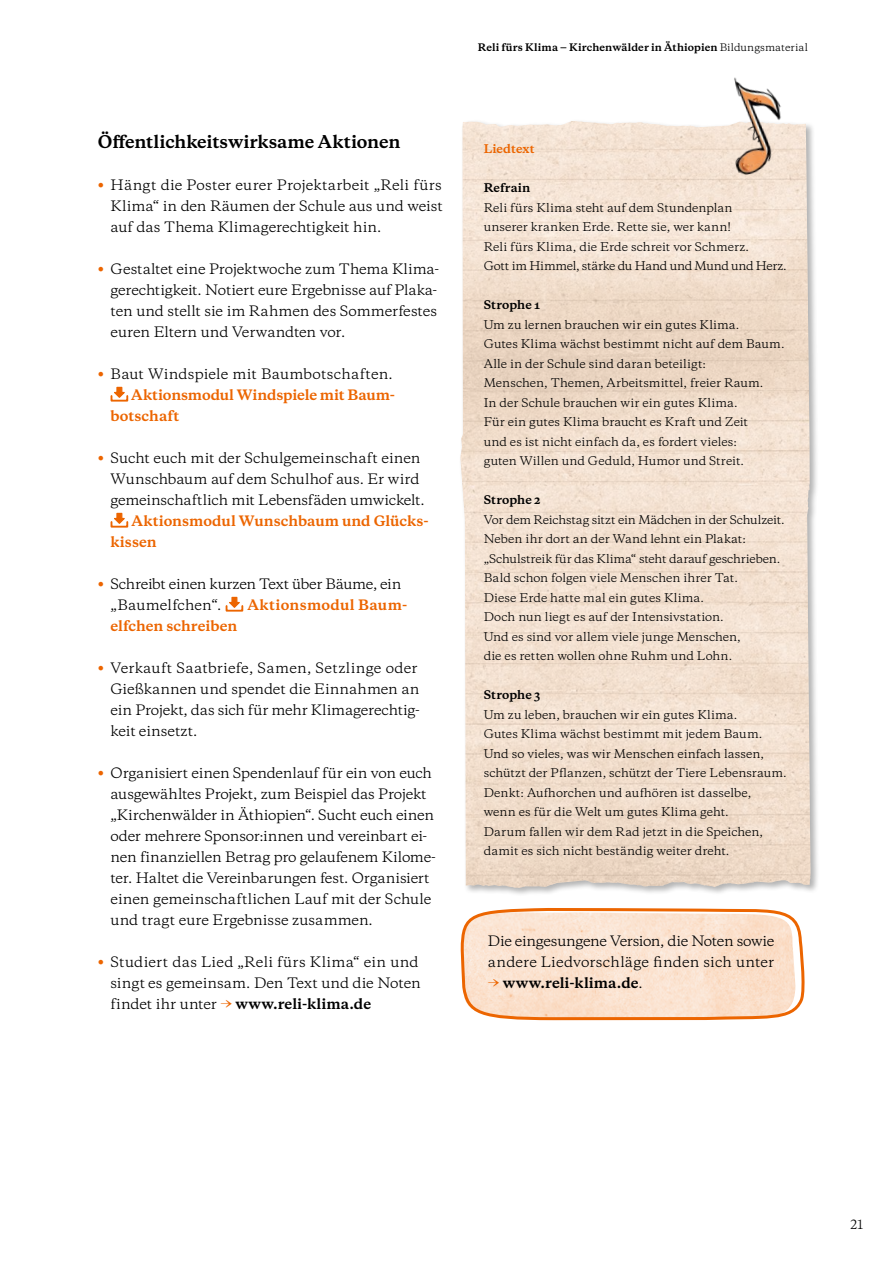
<style>
.page{position:relative;width:893px;height:1263px;background:#fff}
.page>*{position:absolute;margin:0;border:0;box-sizing:border-box;transform-origin:0 0}
.t1{font:700 16.5px "Galaxie Copernicus";letter-spacing:-.01em;color:#000}
.t2{font:13.5px/21px "Galaxie Copernicus";letter-spacing:-.005em;color:#000}
.t3{font:700 13.5px/21px "Galaxie Copernicus";color:#ec6500}
.t4{font:700 13.5px "Galaxie Copernicus";letter-spacing:.005em;color:#000}
.t5{font:700 13.5px "Galaxie Copernicus";letter-spacing:.025em;color:#ec6500}
.t6{font:12px "Galaxie Copernicus";color:#000}
.t7{font:11.25px/19.5px "Galaxie Copernicus";letter-spacing:-.005em;color:#000}
.t8{font:700 11.25px "Galaxie Copernicus";letter-spacing:.005em;color:#000}
.t9{font:700 11.25px "Galaxie Copernicus";letter-spacing:.005em;color:#ec6500}
.t10{font:700 9.75px "Galaxie Copernicus";letter-spacing:.01em;color:#000}
.s1{font-weight:800;color:#ec6500}
.s2{font-weight:700;color:#ec6500}
.s3{font-weight:700}
.s4{font-weight:400}
.s5{color:#ec6500}
</style>
<div class="page">
<svg style="left:460px;top:908px;width:345px;height:113px;background:#fadcc5"></svg>
<div style="left:459px;top:119px;width:360px;height:778px;background:#000;opacity:.3"></div>
<img style="left:460px;top:122px;width:350px;height:766px">
<div style="left:111px;top:395px;width:17px;height:7px;border:2px solid #ec6500"></div>
<svg style="left:112px;top:386px;width:14px;height:13px"></svg>
<div style="left:111px;top:521px;width:17px;height:7px;border:2px solid #ec6500"></div>
<svg style="left:112px;top:512px;width:14px;height:13px"></svg>
<div style="left:226px;top:605px;width:17px;height:7px;border:2px solid #ec6500"></div>
<svg style="left:227px;top:596px;width:14px;height:13px"></svg>
<img style="left:685px;top:77px;width:134px;height:118px">
<p class="t1" style="left:98px;top:131px;width:304px">Öffentlichkeitswirksame Aktionen</p>
<p class="t2" style="left:111px;top:175px;width:334px;text-align:justify;text-indent:-13px"><span class="s1">•</span> Hängt die Poster eurer Projektarbeit „Reli fürs Klima“ in den Räumen der Schule aus und weist auf das Thema Klimagerechtigkeit hin.</p>
<p class="t2" style="left:111px;top:259px;width:330px;text-indent:-13px"><span class="s1">•</span> Gestaltet eine Projektwoche zum Thema Klima&shy;gerechtigkeit. Notiert eure Ergebnisse auf Plaka&shy;ten und stellt sie im Rahmen des Sommerfestes euren Eltern und Verwandten vor.</p>
<p class="t2" style="left:98px;top:364px;width:297px"><span class="s1">•</span> Baut Windspiele mit Baumbotschaften.</p>
<p class="t3" style="left:131px;top:385px;width:265px">Aktionsmodul Windspiele mit Baum-</p>
<p class="t3" style="left:111px;top:406px;width:70px">botschaft</p>
<p class="t2" style="left:111px;top:448px;width:316px;text-indent:-13px"><span class="s1">•</span> Sucht euch mit der Schulgemeinschaft einen<br>Wunschbaum auf dem Schulhof aus. Er wird gemeinschaftlich mit Lebensfäden umwickelt.</p>
<p class="t3" style="left:111px;top:511px;width:320px;text-indent:21px">Aktionsmodul Wunschbaum und Glücks&shy;kissen</p>
<p class="t2" style="left:111px;top:574px;width:292px;text-indent:-13px"><span class="s1">•</span> Schreibt einen kurzen Text über Bäume, ein „Baumelfchen“.</p>
<p class="t5" style="left:247px;top:596px;width:161px">Aktionsmodul Baum-</p>
<p class="t3" style="left:111px;top:616px;width:128px">elfchen schreiben</p>
<p class="t2" style="left:111px;top:658px;width:311px;text-indent:-13px"><span class="s1">•</span> Verkauft Saatbriefe, Samen, Setzlinge oder Gießkannen und spendet die Einnahmen an ein Projekt, das sich für mehr Klimagerechtig&shy;keit einsetzt.</p>
<p class="t2" style="left:111px;top:763px;width:327px;text-indent:-13px"><span class="s1">•</span> Organisiert einen Spendenlauf für ein von euch ausgewähltes Projekt, zum Beispiel das Projekt „Kirchenwälder in Äthiopien“. Sucht euch einen oder mehrere Sponsor:innen und vereinbart ei&shy;nen finanziellen Betrag pro gelaufenem Kilome&shy;ter. Haltet die Vereinbarungen fest. Organisiert einen gemeinschaftlichen Lauf mit der Schule und tragt eure Ergebnisse zusammen.</p>
<p class="t2" style="left:111px;top:952px;width:312px;text-indent:-13px"><span class="s1">•</span> Studiert das Lied „Reli fürs Klima“ ein und singt es gemeinsam. Den Text und die Noten findet ihr unter <span class="s2">→</span> <span class="s3">www.reli-klima.de</span></p>
<p class="t10" style="left:478px;top:41px;width:332px">Reli fürs Klima ‒ Kirchenwälder in Äthiopien <span class="s4">Bildungsmaterial</span></p>
<p class="t9" style="left:484px;top:141px;width:53px">Liedtext</p>
<p class="t8" style="left:484px;top:180px;width:48px">Refrain</p>
<p class="t7" style="left:484px;top:198px;width:304px">Reli fürs Klima steht auf dem Stundenplan<br>unserer kranken Erde. Rette sie, wer kann!<br>Reli fürs Klima, die Erde schreit vor Schmerz.<br>Gott im Himmel, stärke du Hand und Mund und Herz.</p>
<p class="t8" style="left:484px;top:297px;width:58px">Strophe 1</p>
<p class="t7" style="left:484px;top:315px;width:302px">Um zu lernen brauchen wir ein gutes Klima.<br>Gutes Klima wächst bestimmt nicht auf dem Baum.<br>Alle in der Schule sind daran beteiligt:<br>Menschen, Themen, Arbeitsmittel, freier Raum.<br>In der Schule brauchen wir ein gutes Klima.<br>Für ein gutes Klima braucht es Kraft und Zeit<br>und es ist nicht einfach da, es fordert vieles:<br>guten Willen und Geduld, Humor und Streit.</p>
<p class="t8" style="left:484px;top:492px;width:59px">Strophe 2</p>
<p class="t7" style="left:484px;top:510px;width:302px">Vor dem Reichstag sitzt ein Mädchen in der Schulzeit.<br>Neben ihr dort an der Wand lehnt ein Plakat: „Schulstreik für das Klima“ steht darauf geschrieben.<br>Bald schon folgen viele Menschen ihrer Tat.<br>Diese Erde hatte mal ein gutes Klima.<br>Doch nun liegt es auf der Intensivstation.<br>Und es sind vor allem viele junge Menschen,<br>die es retten wollen ohne Ruhm und Lohn.</p>
<p class="t8" style="left:484px;top:687px;width:58px">Strophe 3</p>
<p class="t7" style="left:484px;top:705px;width:304px">Um zu leben, brauchen wir ein gutes Klima.<br>Gutes Klima wächst bestimmt mit jedem Baum.<br>Und so vieles, was wir Menschen einfach lassen, schützt der Pflanzen, schützt der Tiere Lebensraum.<br>Denkt: Aufhorchen und aufhören ist dasselbe,<br>wenn es für die Welt um gutes Klima geht.<br>Darum fallen wir dem Rad jetzt in die Speichen, damit es sich nicht beständig weiter dreht.</p>
<p class="t2" style="left:488px;top:931px;width:288px">Die eingesungene Version, die Noten sowie andere Liedvorschläge finden sich unter</p>
<p class="t4" style="left:488px;top:974px;width:156px"><span class="s5">→</span> www.reli-klima.de<span class="s4">.</span></p>
<p class="t6" style="left:850px;top:1216px;width:14px">21</p>
</div>
